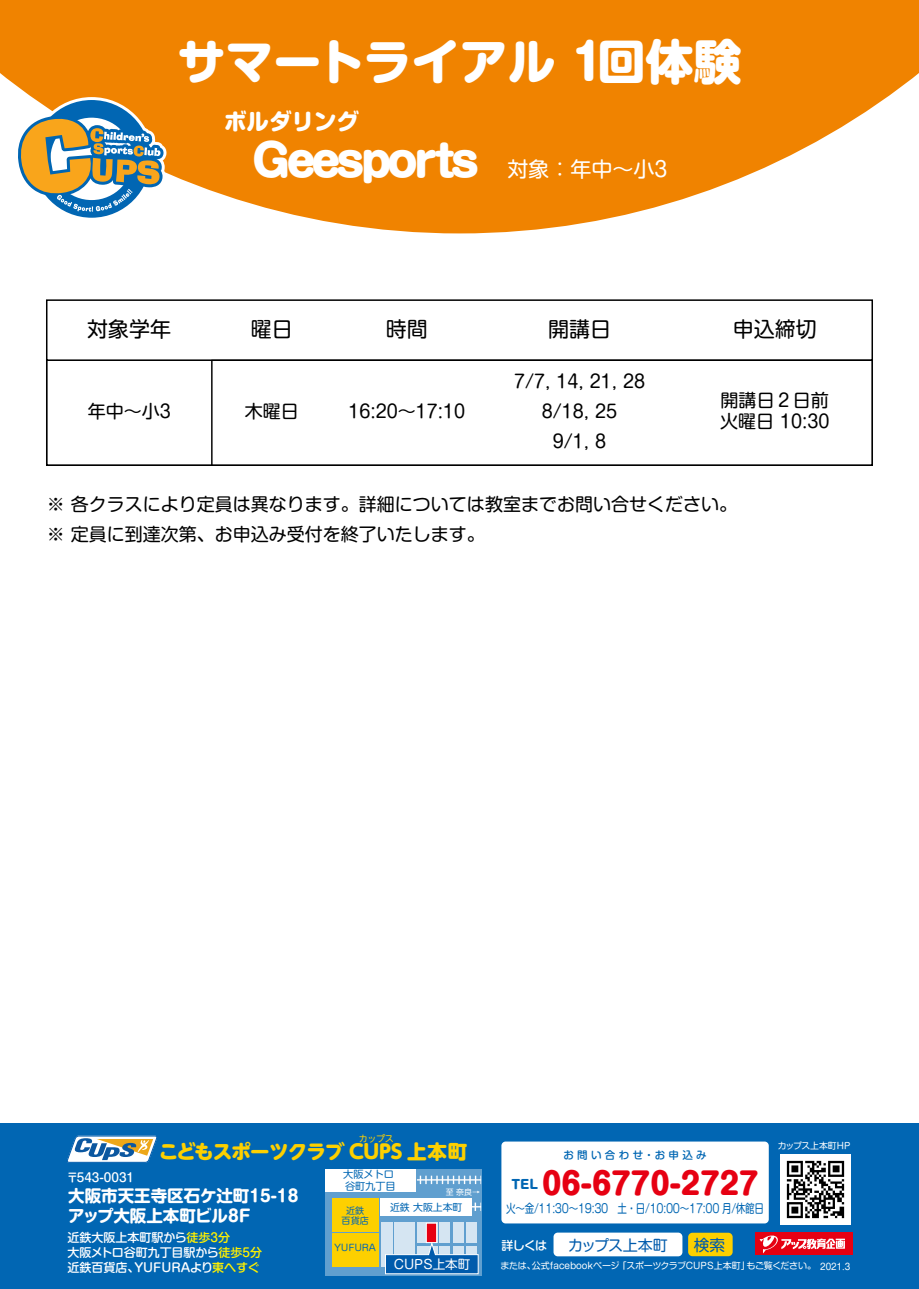
<style>
.page{position:relative;width:919px;height:1289px;background:#fff}
.page>*{position:absolute;margin:0;border:0;box-sizing:border-box;transform-origin:0 0}
.t1{font:800 48px "Shin M Go Pro";color:#fff}
.t2{font:800 43.5px "Shin M Go Pro";letter-spacing:-.1em;color:#fff}
.t3{font:800 30px "Shin M Go Pro";color:#e60012}
.t4{font:800 22.5px "Shin M Go Pro";color:#fff}
.t5{font:21px "Shin M Go Pro";color:#000}
.t6{font:800 19.5px "UD Shin M Go Pro";letter-spacing:-.04em;color:#fdd000}
.t7{font:18px/30px "Shin M Go Pro";color:#000}
.t8{font:700 16.5px/19.8px "Shin M Go Pro";color:#fff}
.t9{font:15.6px "Shin M Go Pro";color:#005bac}
.t10{font:15px "Shin M Go Pro";letter-spacing:-.04em;color:#005bac}
.t11{font:12.6px "Shin M Go Pro";color:#fff}
.t12{font:800 12.3px "Shin M Go Pro";color:#0166b3}
.t13{font:12.15px "G Shin M Go Pro";letter-spacing:-.03em;color:#0166b3;scale:.78 1}
.t14{font:500 12px/15px "Shin M Go Pro";color:#fff}
.t15{font:500 10.5px "Shin M Go Pro";letter-spacing:.32em;color:#0166b3}
.t16{font:10.2px/11.6px "Shin M Go Pro";color:#0166b3}
.t17{font:9.9px "Shin M Go Pro";color:#0166b3}
.t18{font:9px "Shin M Go Pro";color:#fff}
.t19{font:9px "Shin M Go Pro";letter-spacing:-.215em;color:#0166b3}
.t20{font:9px "UD Shin M Go Pro";color:#fdd000}
.t21{font:8.85px "Shin M Go Pro";letter-spacing:-.015em;color:#fff}
.t22{font:7.95px "Shin M Go Pro";color:#fff}
.s1{font-weight:400;font-size:21px}
.s2{color:#fff100}
</style>
<div class="page">
<div style="left:46px;top:359px;width:826px;height:107px;background:#fff;border:2px solid #000"></div>
<div style="left:46px;top:299px;width:826px;height:62px;background:#fff;border:2px solid #000"></div>
<svg style="left:0;top:0;width:918px;height:233px;fill:#f08300"></svg>
<svg style="left:14px;top:97px;width:153px;height:124px"></svg>
<div style="left:211px;top:360px;width:661px;height:105px;border:1px solid #000"></div>
<div style="left:0;top:1123px;width:918px;height:165px;background:#0166b3"></div>
<div style="left:501px;top:1141px;width:267px;height:82px;background:#fff;border-radius:4px"></div>
<img style="left:780px;top:1154px;width:70px;height:70px">
<svg style="left:325px;top:1169px;width:157px;height:106px;background:#70a7cb"></svg>
<svg style="left:471px;top:1202px;width:10px;height:8px"></svg>
<svg style="left:415px;top:1175px;width:66px;height:8px"></svg>
<div style="left:332px;top:1198px;width:46px;height:33px;background:#fdd000"></div>
<div style="left:380px;top:1198px;width:91px;height:17px;background:#fff"></div>
<div style="left:332px;top:1232px;width:46px;height:34px;background:#fdd000"></div>
<div style="left:381px;top:1222px;width:11px;height:44px;background:#d5e5f2"></div>
<div style="left:394px;top:1222px;width:21px;height:44px;background:#d5e5f2"></div>
<div style="left:417px;top:1222px;width:20px;height:20px;background:#d5e5f2"></div>
<div style="left:439px;top:1222px;width:11px;height:20px;background:#d5e5f2"></div>
<div style="left:453px;top:1222px;width:10px;height:20px;background:#d5e5f2"></div>
<div style="left:466px;top:1222px;width:11px;height:20px;background:#d5e5f2"></div>
<div style="left:426px;top:1222px;width:11px;height:20px;background:#e60012;border:1px solid #fff"></div>
<svg style="left:385px;top:1241px;width:93px;height:33px"></svg>
<div style="left:325px;top:1168px;width:90px;height:23px;background:#fff"></div>
<div style="left:553px;top:1232px;width:129px;height:24px;background:#fff;border-radius:4px"></div>
<div style="left:688px;top:1232px;width:44px;height:24px;background:#fdd000;border-radius:4px"></div>
<div style="left:755px;top:1232px;width:97px;height:23px;background:#e60012"></div>
<svg style="left:759px;top:1235px;width:86px;height:18px"></svg>
<svg style="left:67px;top:1135px;width:90px;height:27px;background:#9db3ba"></svg>
<h1 class="t1" style="left:177px;top:22px;width:565px">サマートライアル 1回体験</h1>
<p class="t4" style="left:224px;top:103px;width:136px">ボルダリング</p>
<h2 class="t2" style="left:252px;top:125px;width:417px">Geesports <span class="s1">対象：年中～小3</span></h2>
<p class="t5" style="left:87px;top:312px;width:85px">対象学年</p>
<p class="t5" style="left:251px;top:312px;width:43px">曜日</p>
<p class="t5" style="left:386px;top:312px;width:43px">時間</p>
<p class="t5" style="left:548px;top:312px;width:64px">開講日</p>
<p class="t5" style="left:732px;top:312px;width:85px">申込締切</p>
<p class="t7" style="left:88px;top:393px;width:84px">年中～小3</p>
<p class="t7" style="left:245px;top:393px;width:55px">木曜日</p>
<p class="t7" style="left:348px;top:393px;width:118px">16:20～17:10</p>
<p class="t7" style="left:514px;top:363px;width:132px;text-align:center">7/7, 14, 21, 28<br>8/18, 25<br>9/1, 8</p>
<p class="t7" style="left:720px;top:387px;width:111px;line-height:21.6px">開講日２日前火曜日 10:30</p>
<p class="t7" style="left:47px;top:487px;width:691px">※ 各クラスにより定員は異なります。詳細については教室までお問い合せください。※ 定員に到達次第、お申込み受付を終了いたします。</p>
<p class="t20" style="left:359px;top:1130px;width:36px">カップス</p>
<p class="t6" style="left:159px;top:1135px;width:310px">こどもスポーツクラブ CUPS 上本町</p>
<p class="t15" style="left:563px;top:1146px;width:145px">お問い合わせ・お申込み</p>
<p class="t21" style="left:778px;top:1138px;width:74px">カップス上本町HP</p>
<p class="t14" style="left:66px;top:1168px;width:69px">〒543-0031</p>
<p class="t8" style="left:68px;top:1183px;width:232px">大阪市天王寺区石ケ辻町15-18アップ大阪上本町ビル8F</p>
<p class="t14" style="left:67px;top:1228px;width:208px">近鉄大阪上本町駅から<span class="s2">徒歩3分<br></span>大阪メトロ谷町九丁目駅から<span class="s2">徒歩5分　</span>近鉄百貨店、YUFURAより<span class="s2">東へすぐ</span></p>
<p class="t16" style="left:343px;top:1167px;width:54px">大阪メトロ谷町九丁目</p>
<p class="t22" style="left:445px;top:1185px;width:36px">至 奈良→</p>
<p class="t19" style="left:346px;top:1203px;width:20px">近鉄</p>
<p class="t17" style="left:390px;top:1199px;width:74px">近鉄 大阪上本町</p>
<p class="t19" style="left:341px;top:1213px;width:29px">百貨店</p>
<p class="t19" style="left:333px;top:1240px;width:45px">ＹＵＦＵＲＡ</p>
<p class="t11" style="left:393px;top:1254px;width:78px">CUPS上本町</p>
<p class="t12" style="left:511px;top:1174px;width:28px">TEL</p>
<h3 class="t3" style="left:542px;top:1159px;width:218px">06-6770-2727</h3>
<p class="t13" style="left:506px;top:1198px;width:332px">火～金/11:30～19:30　土・日/10:00～17:00 月/休館日</p>
<p class="t14" style="left:501px;top:1236px;width:47px">詳しくは</p>
<p class="t10" style="left:568px;top:1232px;width:101px">カップス上本町</p>
<p class="t9" style="left:694px;top:1232px;width:33px">検索</p>
<p class="t18" style="left:500px;top:1258px;width:351px">または、公式facebookページ「スポーツクラブCUPS上本町」もご覧ください。 2021.3</p>
</div>
